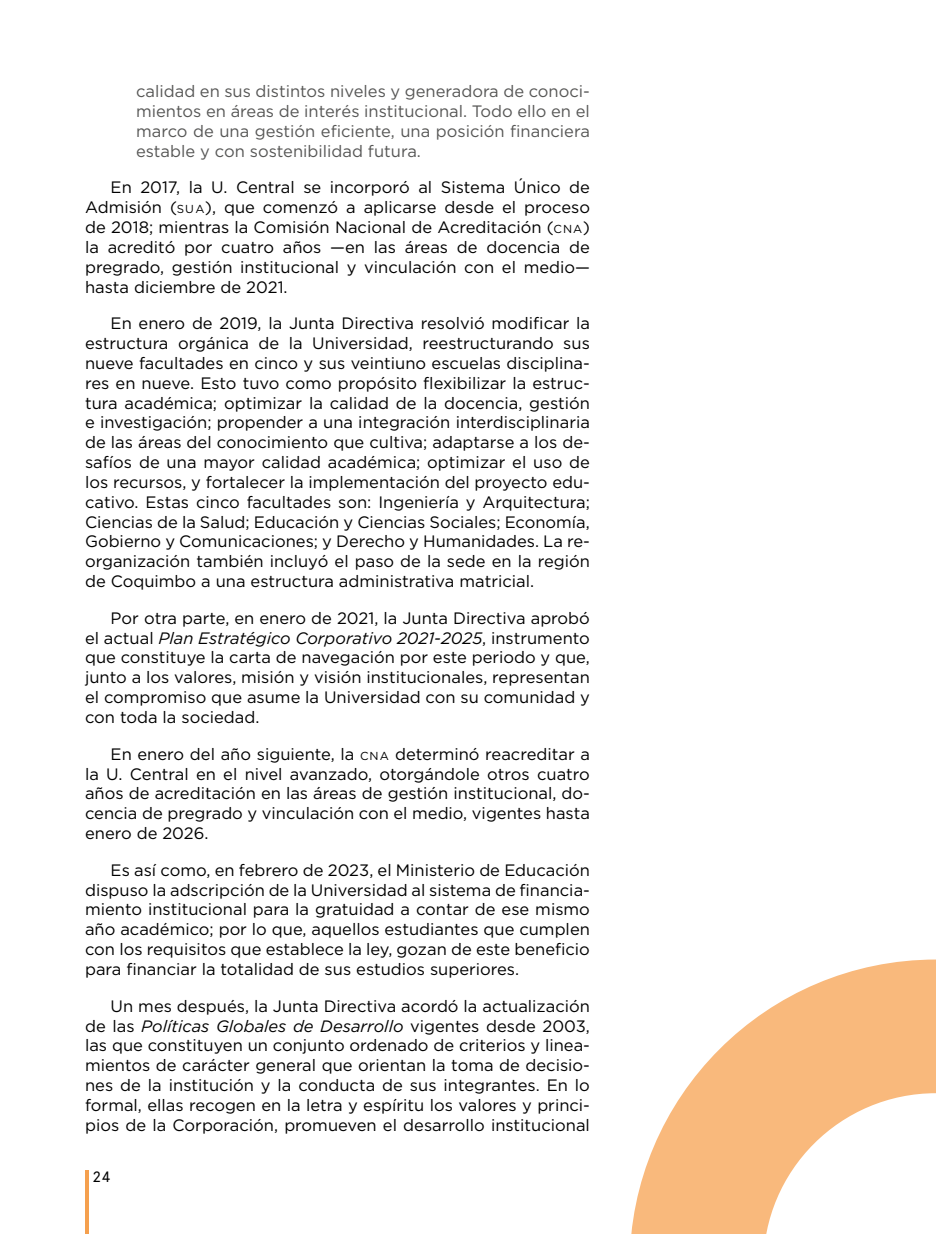
<style>
.page{position:relative;width:936px;height:1234px;background:#fff}
.page>*{position:absolute;margin:0;border:0;box-sizing:border-box;transform-origin:0 0}
.t1{font:16.5px/19.8px "Gotham Pro";color:#000;text-align:justify}
.t2{font:16.5px/19.8px "Gotham Pro";color:#575756;text-align:justify}
.t3{font:15px "Apercu Mono Pro";color:#000}
.s1{font-size:11.55px}
.s2{font-style:italic}
</style>
<div class="page">
<hr style="left:85px;top:1169px;width:3px;height:64px;background:#f5a04e">
<svg style="left:631px;top:959px;width:304px;height:274px;fill:#f9b97c"></svg>
<p class="t2" style="left:136px;top:81px;width:455px">calidad en sus distintos niveles y generadora de conoci&shy;mientos en áreas de interés institucional. Todo ello en el marco de una gestión eficiente, una posición financiera estable y con sostenibilidad futura.</p>
<p class="t1" style="left:85px;top:178px;width:506px;text-indent:26px">En 2017, la U. Central se incorporó al Sistema Único de Admisión (<span class="s1">SUA</span>), que comenzó a aplicarse desde el proceso de 2018; mientras la Comisión Nacional de Acreditación (<span class="s1">CNA</span>) la acreditó por cuatro años —en las áreas de docencia de pregrado, gestión institucional y vinculación con el medio— hasta diciembre de 2021.</p>
<p class="t1" style="left:85px;top:313px;width:506px;text-indent:26px">En enero de 2019, la Junta Directiva resolvió modificar la estructura orgánica de la Universidad, reestructurando sus nueve facultades en cinco y sus veintiuno escuelas disciplina&shy;res en nueve. Esto tuvo como propósito flexibilizar la estruc&shy;tura académica; optimizar la calidad de la docencia, gestión e investigación; propender a una integración interdisciplinaria de las áreas del conocimiento que cultiva; adaptarse a los de&shy;safíos de una mayor calidad académica; optimizar el uso de los recursos, y fortalecer la implementación del proyecto edu&shy;cativo. Estas cinco facultades son: Ingeniería y Arquitectura; Ciencias de la Salud; Educación y Ciencias Sociales; Economía, Gobierno y Comunicaciones; y Derecho y Humanidades. La re&shy;organización también incluyó el paso de la sede en la región de Coquimbo a una estructura administrativa matricial.</p>
<p class="t1" style="left:85px;top:608px;width:506px;text-indent:26px">Por otra parte, en enero de 2021, la Junta Directiva aprobó el actual <span class="s2">Plan Estratégico Corporativo 2021-2025</span>, instrumento que constituye la carta de navegación por este periodo y que, junto a los valores, misión y visión institucionales, representan el compromiso que asume la Universidad con su comunidad y con toda la sociedad.</p>
<p class="t1" style="left:85px;top:743px;width:506px;text-indent:26px">En enero del año siguiente, la <span class="s1">CNA</span> determinó reacreditar a la U. Central en el nivel avanzado, otorgándole otros cuatro años de acreditación en las áreas de gestión institucional, do&shy;cencia de pregrado y vinculación con el medio, vigentes hasta enero de 2026.</p>
<p class="t1" style="left:85px;top:859px;width:506px;text-indent:26px">Es así como, en febrero de 2023, el Ministerio de Educación dispuso la adscripción de la Universidad al sistema de financia&shy;miento institucional para la gratuidad a contar de ese mismo año académico; por lo que, aquellos estudiantes que cumplen con los requisitos que establece la ley, gozan de este beneficio para financiar la totalidad de sus estudios superiores.</p>
<p class="t1" style="left:85px;top:995px;width:506px;text-indent:26px">Un mes después, la Junta Directiva acordó la actualización de las <span class="s2">Políticas Globales de Desarrollo</span> vigentes desde 2003, las que constituyen un conjunto ordenado de criterios y linea&shy;mientos de carácter general que orientan la toma de decisio&shy;nes de la institución y la conducta de sus integrantes. En lo formal, ellas recogen en la letra y espíritu los valores y princi&shy;pios de la Corporación, promueven el desarrollo institucional</p>
<p class="t3" style="left:92px;top:1164px;width:20px">24</p>
</div>
